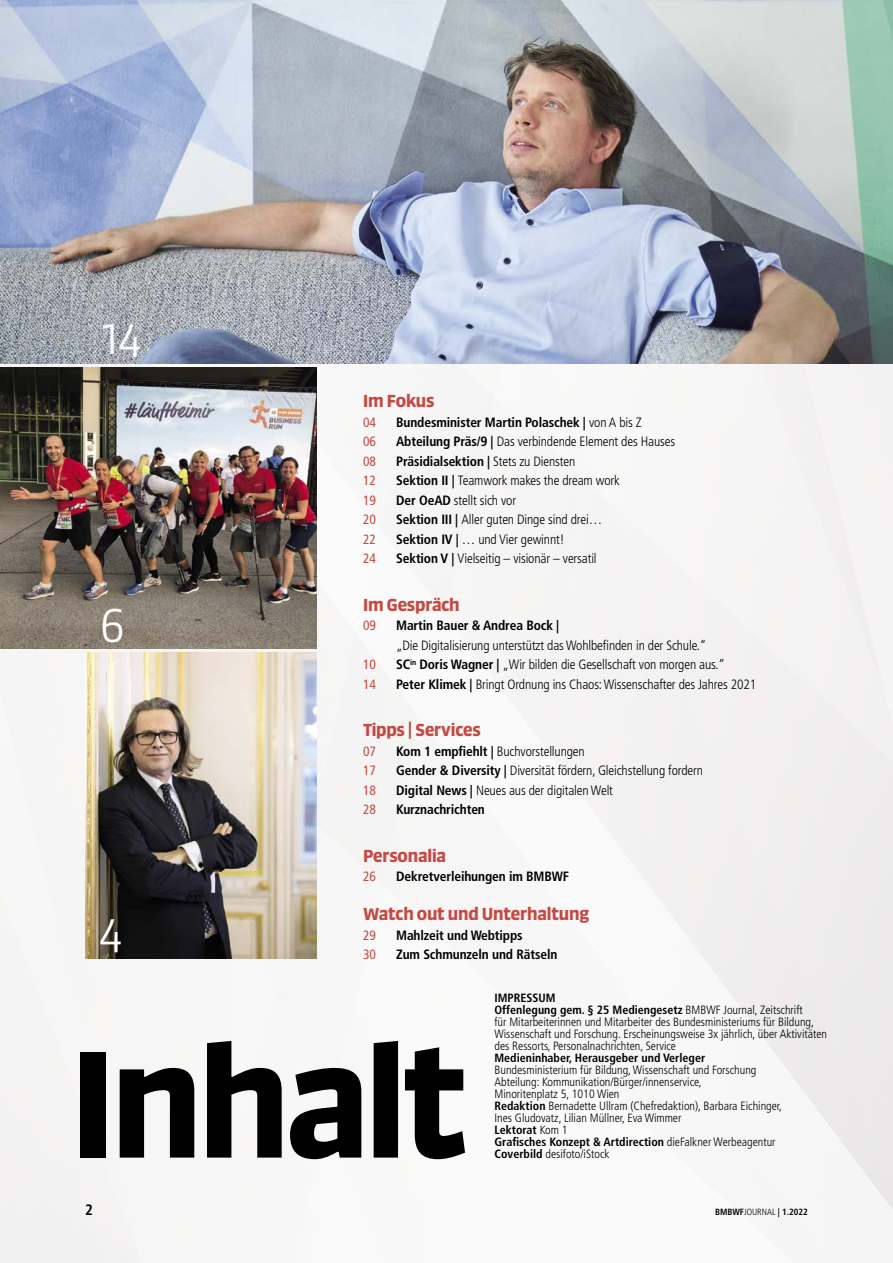
<style>
.page{position:relative;width:893px;height:1263px;background:#fff}
.page>*{position:absolute;margin:0;border:0;box-sizing:border-box;transform-origin:0 0}
.id292{font:700 144.3px "Sanuk Big Pro";letter-spacing:-.03em;color:#000}
.id291{font:300 45px "Sanuk Big Pro";color:#fff}
.id295{font:700 16.5px "Sanuk Big Pro";letter-spacing:-.01em;color:#c44a44}
.t1{font:700 condensed 15px "Frutiger LT Std";color:#000}
.id295-2{font:300 condensed 13.5px/19.5px "Frutiger LT Std";letter-spacing:-.01em;color:#000}
.id295-3{font:700 condensed 13.5px "Frutiger LT Std";letter-spacing:-.01em;color:#000}
.id295-4{font:condensed 13.5px "Frutiger LT Std";letter-spacing:-.01em;color:#c44a44}
.id293{font:300 condensed 12px/12px "Frutiger LT Std";color:#000}
.id293-2{font:700 condensed 12px/12px "Frutiger LT Std";color:#000}
.t2{font:700 condensed 9px "Frutiger LT Std";color:#000}
.s1{font-weight:300}
.s2{font-weight:700}
</style>
<div class="page">
<div style="left:0;top:364px;width:893px;height:899px;background:#f7f6f6"></div>
<img style="left:0;top:368px;width:316px;height:280px">
<img style="left:0;top:0;width:893px;height:364px">
<img style="left:85px;top:653px;width:231px;height:306px">
<p class="id291" style="left:101px;top:308px;width:42px">14</p>
<p class="id295" style="left:363px;top:390px;width:73px">Im Fokus</p>
<p class="id295-4" style="left:363px;top:414px;width:14px">04</p>
<p class="id295-3" style="left:396px;top:414px;width:247px">Bundesminister Martin Polaschek | <span class="s1">von A bis Z</span></p>
<p class="id295-4" style="left:363px;top:434px;width:14px">06</p>
<p class="id295-2" style="left:396px;top:432px;width:280px"><span class="s2">Abteilung Präs/9 |</span> Das verbindende Element des Hauses</p>
<p class="id295-4" style="left:363px;top:453px;width:14px">08</p>
<p class="id295-3" style="left:396px;top:453px;width:181px">Präsidialsektion | <span class="s1">Stets zu Diensten</span></p>
<p class="id295-4" style="left:363px;top:473px;width:14px">12</p>
<p class="id295-2" style="left:396px;top:471px;width:225px"><span class="s2">Sektion II |</span> Teamwork makes the dream work</p>
<p class="id295-4" style="left:363px;top:492px;width:14px">19</p>
<p class="id295-2" style="left:396px;top:490px;width:121px"><span class="s2">Der OeAD</span> stellt sich vor</p>
<p class="id295-4" style="left:363px;top:512px;width:14px">20</p>
<p class="id295-2" style="left:396px;top:510px;width:208px"><span class="s2">Sektion III |</span> Aller guten Dinge sind drei…</p>
<p class="id295-4" style="left:363px;top:531px;width:14px">22</p>
<p class="id295-2" style="left:396px;top:529px;width:170px"><span class="s2">Sektion IV |</span> … und Vier gewinnt!</p>
<p class="id295-4" style="left:363px;top:551px;width:14px">24</p>
<p class="id295-2" style="left:396px;top:549px;width:202px"><span class="s2">Sektion V |</span> Vielseitig – visionär – versatil</p>
<p class="id295" style="left:363px;top:594px;width:98px">Im Gespräch</p>
<p class="id295-4" style="left:363px;top:618px;width:14px">09</p>
<p class="id295-2" style="left:396px;top:616px;width:312px"><span class="s2">Martin Bauer &amp; Andrea Bock |<br></span>„Die Digitalisierung unterstützt das Wohlbefinden in der Schule.“</p>
<p class="id295-4" style="left:363px;top:657px;width:14px">10</p>
<p class="id295-2" style="left:396px;top:655px;width:330px"><span class="s2">SC</span><sup>in</sup> <span class="s2">Doris Wagner |</span> „Wir bilden die Gesellschaft von morgen aus.“</p>
<p class="id295-4" style="left:363px;top:676px;width:14px">14</p>
<p class="id295-2" style="left:396px;top:674px;width:362px"><span class="s2">Peter Klimek |</span> Bringt Ordnung ins Chaos: Wissenschafter des Jahres 2021</p>
<p class="id295" style="left:363px;top:719px;width:119px">Tipps | Services</p>
<p class="id295-4" style="left:363px;top:743px;width:14px">07</p>
<p class="id295-2" style="left:396px;top:741px;width:190px"><span class="s2">Kom 1 empfiehlt |</span> Buchvorstellungen</p>
<p class="id295-4" style="left:363px;top:763px;width:14px">17</p>
<p class="id295-2" style="left:396px;top:761px;width:308px"><span class="s2">Gender &amp; Diversity |</span> Diversität fördern, Gleichstellung fordern</p>
<p class="id295-4" style="left:363px;top:782px;width:14px">18</p>
<p class="id295-2" style="left:396px;top:780px;width:218px"><span class="s2">Digital News |</span> Neues aus der digitalen Welt</p>
<p class="id295-4" style="left:363px;top:802px;width:14px">28</p>
<p class="id295-3" style="left:396px;top:801px;width:90px">Kurznachrichten</p>
<p class="id295" style="left:363px;top:845px;width:84px">Personalia</p>
<p class="id295-4" style="left:363px;top:869px;width:14px">26</p>
<p class="id295-3" style="left:396px;top:868px;width:174px">Dekretverleihungen im BMBWF</p>
<p class="id295" style="left:363px;top:903px;width:228px">Watch out und Unterhaltung</p>
<p class="id295-4" style="left:363px;top:927px;width:14px">29</p>
<p class="id295-3" style="left:396px;top:927px;width:128px">Mahlzeit und Webtipps</p>
<p class="id295-4" style="left:363px;top:947px;width:14px">30</p>
<p class="id295-3" style="left:396px;top:946px;width:163px">Zum Schmunzeln und Rätseln</p>
<p class="id293-2" style="left:494px;top:991px;width:63px">IMPRESSUM</p>
<p class="id293-2" style="left:494px;top:1003px;width:310px">Offenlegung gem. § 25 Mediengesetz <span class="s1">BMBWF Journal, Zeitschrift</span></p>
<p class="id293" style="left:494px;top:1016px;width:321px">für Mitarbeiterinnen und Mitarbeiter des Bundesministeriums für Bildung,</p>
<p class="id293" style="left:494px;top:1028px;width:334px">Wissenschaft und Forschung. Erscheinungsweise 3x jährlich, über Aktivitäten</p>
<p class="id293" style="left:494px;top:1040px;width:289px">des Ressorts, Personalnachrichten, Service<br><span class="s2">Medieninhaber, Herausgeber und Verleger </span>Bundesministerium für Bildung, Wissenschaft und Forschung Abteilung: Kommunikation/Bürger/innenservice,<br>Minoritenplatz 5, 1010 Wien<br><span class="s2">Redaktion</span> Bernadette Ullram (Chefredaktion), Barbara Eichinger, Ines Gludovatz, Lilian Müllner, Eva Wimmer</p>
<p class="id293-2" style="left:494px;top:1123px;width:283px">Lektorat <span class="s1">Kom 1<br></span>Grafisches Konzept &amp; Artdirection <span class="s1">dieFalkner Werbeagentur<br></span>Coverbild <span class="s1">desifoto/iStock</span></p>
<p class="id291" style="left:101px;top:597px;width:25px">6</p>
<p class="id291" style="left:99px;top:903px;width:25px">4</p>
<h1 class="id292" style="left:70px;top:1011px;width:400px">Inhalt</h1>
<p class="t1" style="left:85px;top:1201px;width:9px">2</p>
<p class="t2" style="left:715px;top:1207px;width:94px">BMBWF<span class="s1">JOURNAL</span> | 1.2022</p>
</div>
